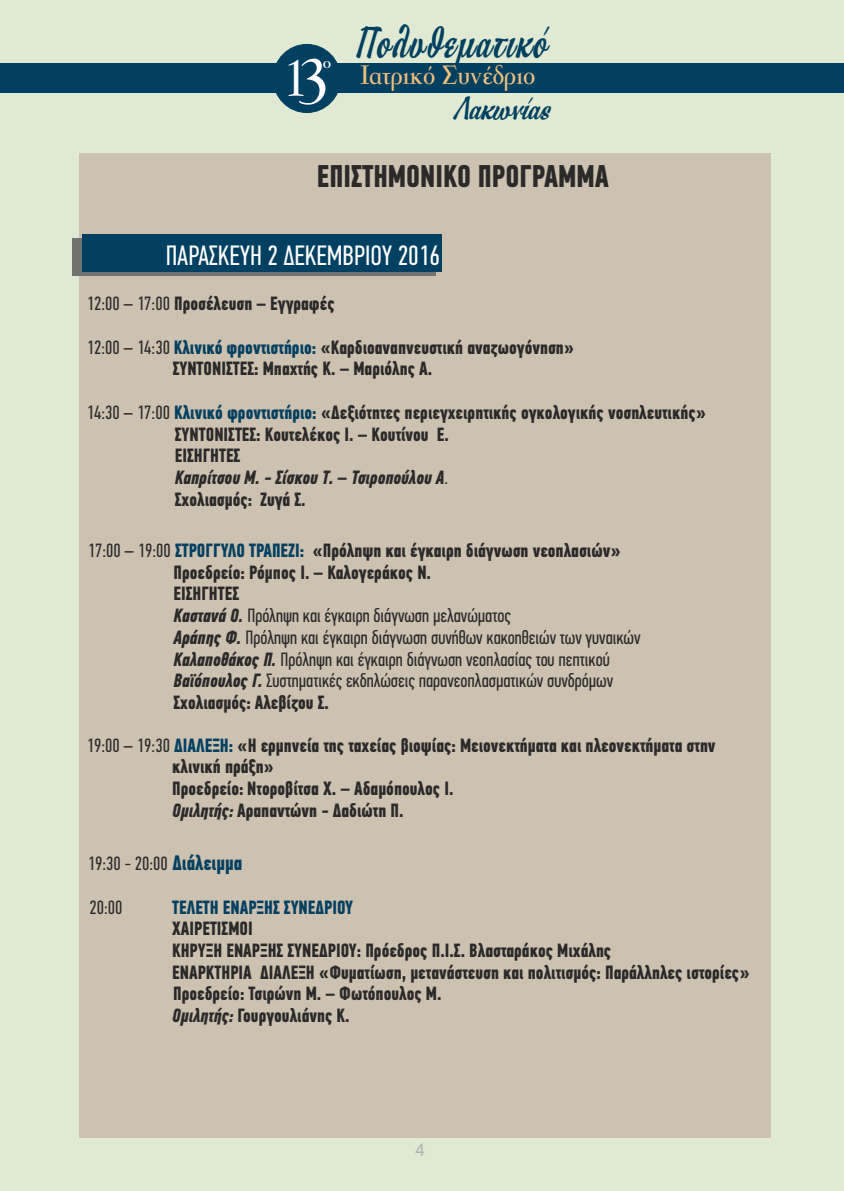
<style>
.page{position:relative;width:844px;height:1191px;background:#fff}
.page>*{position:absolute;margin:0;border:0;box-sizing:border-box;transform-origin:0 0}
.t1{font:700 55.48px "PF Garamond Classic";color:#fefefe;scale:.86 1}
.t2{font:700 51.45px "PF Sign Skript";letter-spacing:.055em;color:#024062;scale:.85 1}
.t3{font:700 36.23px "PF Sign Skript";color:#024062}
.t4{font:700 31.5px "PF Din Text Comp Pro";color:#2b2a29}
.t5{font:700 29.22px "PF Garamond Classic";color:#f2c17b;scale:.87 1}
.t6{font:28px "PF Din Text Comp Pro";color:#fefefe}
.t7{font:700 19.25px/21.7px "PF Din Text Comp Pro";color:#2b2a29}
.t8{font:19.25px/21.7px "PF Din Text Comp Pro";color:#2b2a29}
.t9{font:700 19.25px "PF Din Text Comp Pro";color:#024062}
.t10{font:700 17.85px "PF Garamond Classic";color:#fefefe}
.t11{font:17.5px "Arial";color:#b2b3b3}
.s1{font-size:69.83px}
.s2{font-weight:400}
.s3{color:#024062}
.s4{font-style:italic}
.s5{font-weight:700;color:#024062}
.s6{font-weight:700}
.s7{font-weight:700;font-style:italic}
.s8{font-weight:700;font-size:21px;color:#024062}
</style>
<div class="page">
<div style="left:0;top:0;width:843px;height:1191px;background:#e0e9d1"></div>
<div style="left:0;top:63px;width:843px;height:30px;background:#024062"></div>
<div style="left:79px;top:153px;width:691px;height:984px;background:#cdc1b0"></div>
<div style="left:72px;top:238px;width:363px;height:38px;background:#727271"></div>
<div style="left:83px;top:234px;width:358px;height:38px;background:#024062"></div>
<div style="left:273px;top:44px;width:68px;height:69px;background:#024062;border:1px solid #024062;border-radius:50%"></div>
<h1 class="t1" style="left:284px;top:56px;width:52px">1<span class="s1">3</span></h1>
<p class="t10" style="left:323px;top:55px;width:10px">ο</p>
<h2 class="t2" style="left:354px;top:17px;width:226px">Πολυθεματικό</h2>
<h3 class="t5" style="left:360px;top:64px;width:203px">Ιατρικό Συνέδριο</h3>
<h3 class="t3" style="left:452px;top:91px;width:99px">Λακωνίας</h3>
<h3 class="t4" style="left:317px;top:163px;width:293px">ΕΠΙΣΤΗΜΟΝΙΚΟ ΠΡΟΓΡΑΜΜΑ</h3>
<h3 class="t6" style="left:166px;top:244px;width:276px">ΠΑΡΑΣΚΕΥΗ 2 ΔΕΚΕΜΒΡΙΟΥ 2016</h3>
<p class="t7" style="left:87px;top:295px;width:249px"><span class="s2">12:00 – 17:00</span> Προσέλευση – Εγγραφές</p>
<p class="t7" style="left:173px;top:338px;width:403px;text-indent:-86px"><span class="s2">12:00 – 14:30</span> <span class="s3">Κλινικό φροντιστήριο:</span> «Καρδιοαναπνευστική αναζωογόνηση»<br>ΣΥΝΤΟΝΙΣΤΕΣ: Μπαχτής Κ. – Μαριόλης Α.</p>
<p class="t7" style="left:175px;top:403px;width:532px;text-indent:-88px"><span class="s2">14:30 – 17:00</span> <span class="s3">Κλινικό φροντιστήριο:</span> «Δεξιότητες περιεγχειρητικής ογκολογικής νοσηλευτικής» ΣΥΝΤΟΝΙΣΤΕΣ: Κουτελέκος Ι. – Κουτίνου Ε.<br>ΕΙΣΗΓΗΤΕΣ<br><span class="s4">Καπρίτσου Μ. - Σίσκου Τ.</span> – <span class="s4">Τσιροπούλου Α</span><span class="s2">.<br></span>Σχολιασµός: Ζυγά Σ.</p>
<p class="t8" style="left:173px;top:541px;width:468px;text-indent:-86px">17:00 – 19:00 <span class="s5">ΣΤΡΟΓΓΥΛΟ ΤΡΑΠΕΖΙ:</span> <span class="s6">«Πρόληψη και έγκαιρη διάγνωση νεοπλασιών» Προεδρείο: Ρόµπος Ι. – Καλογεράκος Ν.<br>ΕΙΣΗΓΗΤΕΣ<br></span><span class="s7">Kαστανά Ο.</span> Πρόληψη και έγκαιρη διάγνωση µελανώµατος<br><span class="s7">Αράπης Φ.</span> Πρόληψη και έγκαιρη διάγνωση συνήθων κακοηθειών των γυναικών <span class="s7">Καλαποθάκος Π.</span> Πρόληψη και έγκαιρη διάγνωση νεοπλασίας του πεπτικού <span class="s7">Βαϊόπουλος Γ.</span> Συστηµατικές εκδηλώσεις παρανεοπλασµατικών συνδρόµων <span class="s6">Σχολιασµός: Αλεβίζου Σ.</span></p>
<p class="t7" style="left:172px;top:736px;width:544px;text-indent:-85px"><span class="s2">19:00 – 19:30</span> <span class="s3">ΔΙΑΛΕΞΗ:</span> «Η ερµηνεία της ταχείας βιοψίας: Μειονεκτήµατα και πλεονεκτήµατα στην κλινική πράξη»<br>Προεδρείο: Nτοροβίτσα Χ. – Αδαµόπουλος Ι.<br><span class="s4">Οµιλητής:</span> Αραπαντώνη - Δαδιώτη Π.</p>
<p class="t8" style="left:88px;top:854px;width:156px">19:30 - 20:00 <span class="s8">Διάλειµµα</span></p>
<p class="t8" style="left:89px;top:898px;width:34px">20:00</p>
<p class="t9" style="left:172px;top:899px;width:182px">ΤΕΛΕΤΗ ΕΝΑΡΞΗΣ ΣΥΝΕΔΡΙΟΥ</p>
<p class="t7" style="left:172px;top:919px;width:579px">XΑΙΡΕΤΙΣΜΟΙ<br>ΚΗΡΥΞΗ ΕΝΑΡΞΗΣ ΣΥΝΕΔΡΙΟΥ: Πρόεδρος Π.Ι.Σ. Βλασταράκος Μιχάλης<br>ΕΝΑΡΚΤΗΡΙΑ ΔΙΑΛΕΞΗ «Φυµατίωση, µετανάστευση και πολιτισµός: Παράλληλες ιστορίες» Προεδρείο: Τσιρώνη Μ. – Φωτόπουλος Μ.<br><span class="s4">Οµιλητής:</span> Γουργουλιάνης Κ.</p>
<p class="t11" style="left:415px;top:1142px;width:11px">4</p>
</div>
